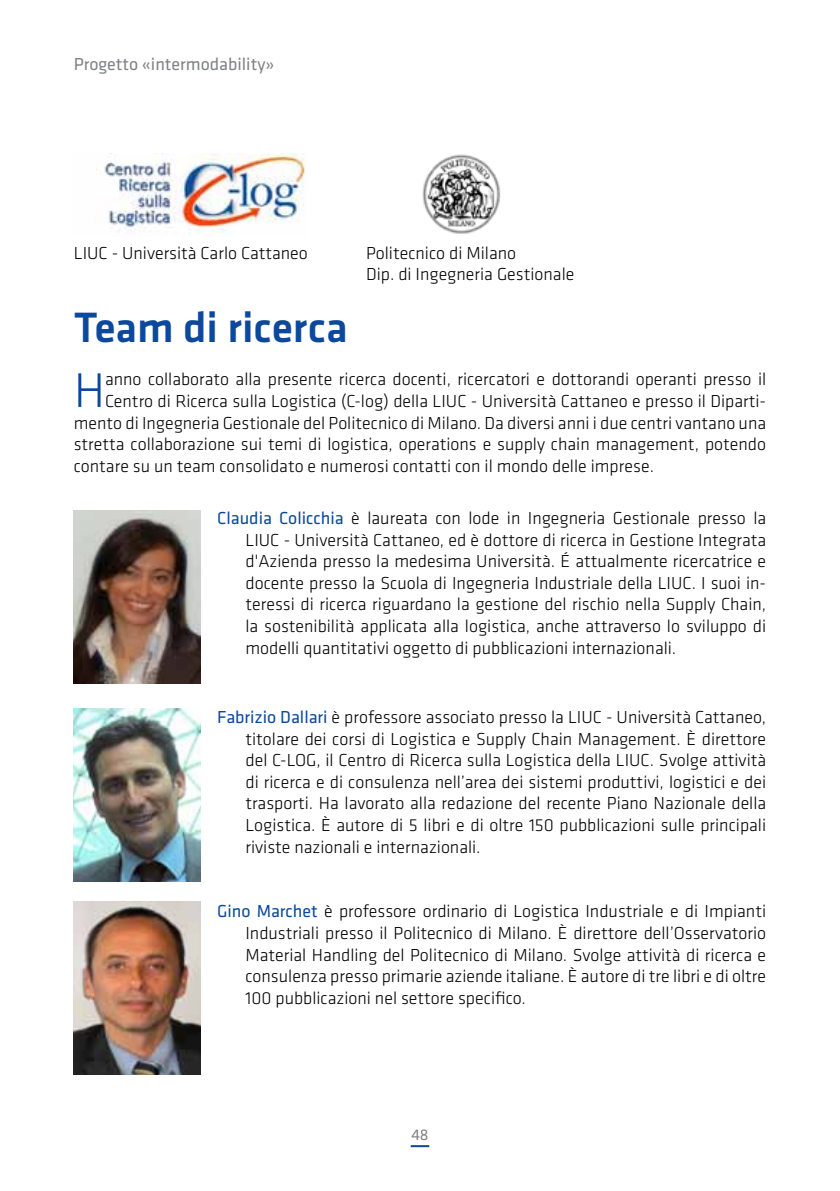
<style>
.page{position:relative;width:840px;height:1191px;background:#fff}
.page>*{position:absolute;margin:0;border:0;box-sizing:border-box;transform-origin:0 0}
.t1{font:300 50.4px "Klavika";color:#0c499c}
.t2{font:500 44px "Klavika";color:#0c499c}
.t3{font:300 18px/21.6px "Klavika";color:#000;text-align:justify}
.t4{font:18px "Klavika";color:#808285}
.t5{font:16px "Klavika";color:#808285}
.s1{font-weight:400;color:#0c499c}
</style>
<div class="page">
<svg style="left:410px;top:1145px;width:19px;height:2px"></svg>
<img style="left:422px;top:154px;width:78px;height:80px">
<img style="left:96px;top:153px;width:210px;height:81px">
<img style="left:74px;top:708px;width:126px;height:173px">
<img style="left:74px;top:510px;width:126px;height:173px">
<img style="left:74px;top:902px;width:126px;height:173px">
<p class="t4" style="left:74px;top:54px;width:202px">Progetto «intermodability»</p>
<p class="t3" style="left:74px;top:242px;width:235px">LIUC - Università Carlo Cattaneo</p>
<p class="t3" style="left:366px;top:242px;width:210px">Politecnico di Milano<br>Dip. di Ingegneria Gestionale</p>
<h2 class="t2" style="left:74px;top:303px;width:275px">Team di ricerca</h2>
<h1 class="t1" style="left:74px;top:363px;width:33px">H</h1>
<p class="t3" style="left:105px;top:369px;width:662px">anno collaborato alla presente ricerca docenti, ricercatori e dottorandi operanti presso il</p>
<p class="t3" style="left:105px;top:390px;width:662px">Centro di Ricerca sulla Logistica (C-log) della LIUC - Università Cattaneo e presso il Diparti-</p>
<p class="t3" style="left:74px;top:412px;width:693px">mento di Ingegneria Gestionale del Politecnico di Milano. Da diversi anni i due centri vantano una</p>
<p class="t3" style="left:74px;top:434px;width:693px">stretta collaborazione sui temi di logistica, operations e supply chain management, potendo</p>
<p class="t3" style="left:74px;top:455px;width:581px">contare su un team consolidato e numerosi contatti con il mondo delle imprese.</p>
<p class="t3" style="left:245px;top:507px;width:522px;text-indent:-28px"><span class="s1">Claudia Colicchia</span> è laureata con lode in Ingegneria Gestionale presso la LIUC - Università Cattaneo, ed è dottore di ricerca in Gestione Integrata d'Azienda presso la medesima Università. é attualmente ricercatrice e docente presso la Scuola di Ingegneria Industriale della LIUC. I suoi in&shy;teressi di ricerca riguardano la gestione del rischio nella Supply Chain, la sostenibilità applicata alla logistica, anche attraverso lo sviluppo di modelli quantitativi oggetto di pubblicazioni internazionali.</p>
<p class="t3" style="left:245px;top:706px;width:522px;text-indent:-28px"><span class="s1">Fabrizio Dallari</span> è professore associato presso la LIUC - Università Cattaneo, titolare dei corsi di Logistica e Supply Chain Management. È direttore del C-LOG, il Centro di Ricerca sulla Logistica della LIUC. Svolge attività di ricerca e di consulenza nell’area dei sistemi produttivi, logistici e dei trasporti. Ha lavorato alla redazione del recente Piano Nazionale della Logistica. È autore di 5 libri e di oltre 150 pubblicazioni sulle principali riviste nazionali e internazionali.</p>
<p class="t3" style="left:245px;top:901px;width:522px;text-indent:-28px"><span class="s1">Gino Marchet</span> è professore ordinario di Logistica Industriale e di Impianti Industriali presso il Politecnico di Milano. È direttore dell’Osservatorio Material Handling del Politecnico di Milano. Svolge attività di ricerca e consulenza presso primarie aziende italiane. È autore di tre libri e di oltre 100 pubblicazioni nel settore specifico.</p>
<p class="t5" style="left:411px;top:1126px;width:19px">48</p>
</div>
